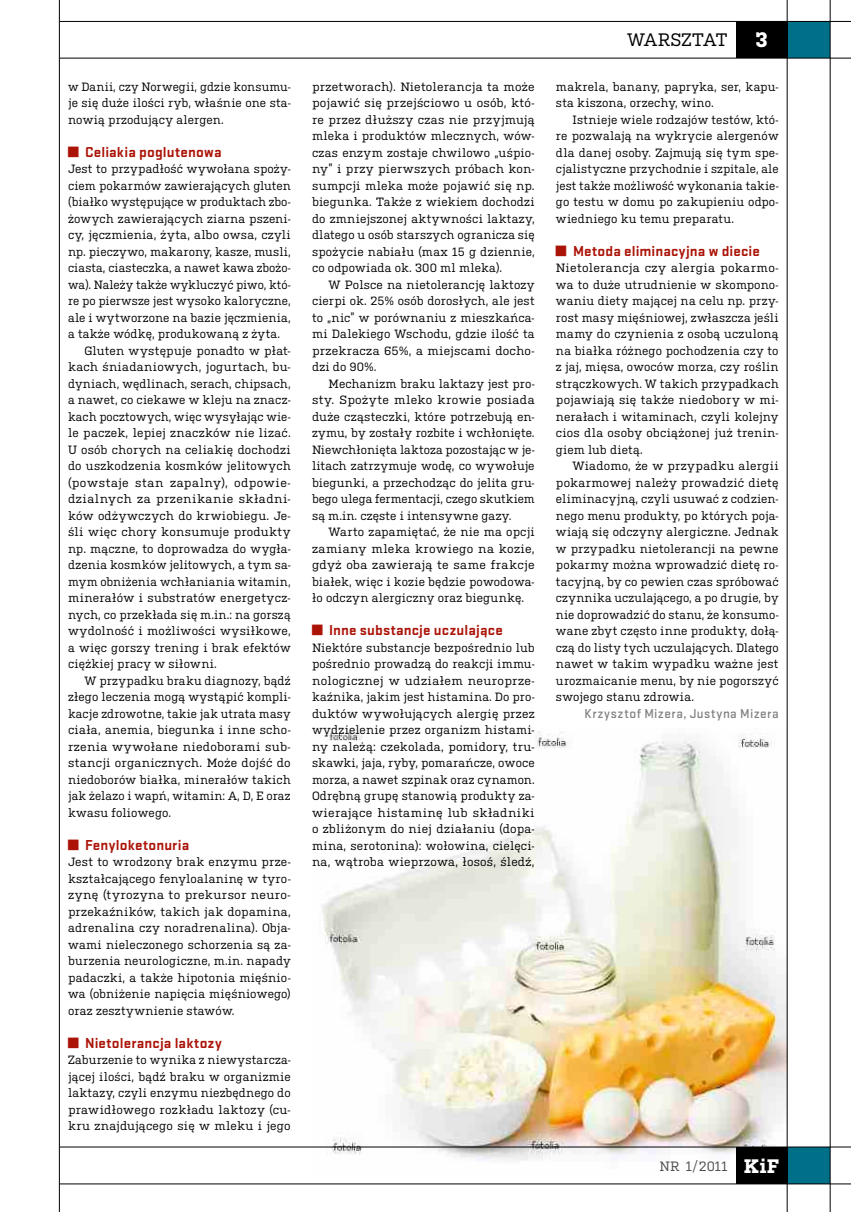
<style>
.page{position:relative;width:851px;height:1212px;background:#fff}
.page>*{position:absolute;margin:0;border:0;box-sizing:border-box;transform-origin:0 0}
.t1{font:700 21px "Kulturista";color:#fff}
.t2{font:700 19.5px "Kulturista";color:#fff}
.t3{font:18px "Kulturista";color:#000}
.t4{font:700 15px "Stratum 2";letter-spacing:.01em;color:#ab1307}
.t5{font:500 13.5px "Stratum 2";letter-spacing:.04em;color:#7f8080}
.t6{font:13.5px "Kulturista";color:#4e4d4d}
.t7{font:12px/16.5px "Kulturista";letter-spacing:.02em;color:#000;text-align:justify}
.t8{font:12px/16.5px "Kulturista";letter-spacing:.02em;color:#000;text-align:justify;scale:.96 1}
.t9{font:12px "Kulturista";letter-spacing:.045em;color:#000}
.t10{font:12px "Kulturista";letter-spacing:.04em;color:#000}
</style>
<div class="page">
<img style="left:312px;top:729px;width:474px;height:432px">
<div style="left:787px;top:21px;width:42px;height:37px;background:#007088"></div>
<div style="left:787px;top:1147px;width:43px;height:37px;background:#007088"></div>
<hr style="left:59px;top:0;width:1px;height:1212px;background:#000">
<hr style="left:60px;top:1147px;width:790px;height:1px;background:#000">
<hr style="left:60px;top:1183px;width:790px;height:1px;background:#000">
<hr style="left:786px;top:0;width:1px;height:1212px;background:#000">
<hr style="left:829px;top:0;width:1px;height:1212px;background:#000">
<hr style="left:60px;top:21px;width:790px;height:1px;background:#000">
<hr style="left:60px;top:58px;width:790px;height:1px;background:#000">
<div style="left:736px;top:1147px;width:51px;height:37px;background:#000"></div>
<div style="left:736px;top:21px;width:51px;height:37px;background:#000"></div>
<p class="t8" style="left:68px;top:77px;width:233px">w Danii, czy Norwegii, gdzie konsumu&shy;je się duże ilości ryb, właśnie one sta&shy;nowią przodujący alergen.</p>
<p class="t4" style="left:85px;top:141px;width:138px">Celiakia poglutenowa</p>
<p class="t7" style="left:68px;top:160px;width:224px">Jest to przypadłość wywołana spoży-</p>
<p class="t7" style="left:68px;top:176px;width:224px">ciem pokarmów zawierających gluten</p>
<p class="t7" style="left:68px;top:193px;width:224px">(białko występujące w produktach zbo-</p>
<p class="t7" style="left:68px;top:209px;width:224px">żowych zawierających ziarna pszeni-</p>
<p class="t7" style="left:68px;top:226px;width:224px">cy, jęczmienia, żyta, albo owsa, czyli</p>
<p class="t7" style="left:68px;top:242px;width:224px">np. pieczywo, makarony, kasze, musli,</p>
<p class="t8" style="left:68px;top:259px;width:233px">ciasta, ciasteczka, a nawet kawa zbożo-</p>
<p class="t8" style="left:68px;top:275px;width:233px">wa). Należy także wykluczyć piwo, któ-</p>
<p class="t7" style="left:68px;top:292px;width:224px">re po pierwsze jest wysoko kaloryczne,</p>
<p class="t7" style="left:68px;top:308px;width:224px">ale i wytworzone na bazie jęczmienia,</p>
<p class="t7" style="left:68px;top:325px;width:213px">a także wódkę, produkowaną z żyta.</p>
<p class="t7" style="left:85px;top:341px;width:208px">Gluten występuje ponadto w płat-</p>
<p class="t7" style="left:68px;top:358px;width:224px">kach śniadaniowych, jogurtach, bu-</p>
<p class="t7" style="left:68px;top:374px;width:224px">dyniach, wędlinach, serach, chipsach,</p>
<p class="t7" style="left:68px;top:391px;width:224px">a nawet, co ciekawe w kleju na znacz-</p>
<p class="t8" style="left:68px;top:407px;width:233px">kach pocztowych, więc wysyłając wie-</p>
<p class="t7" style="left:68px;top:424px;width:224px">le paczek, lepiej znaczków nie lizać.</p>
<p class="t7" style="left:68px;top:440px;width:224px">U osób chorych na celiakię dochodzi</p>
<p class="t7" style="left:68px;top:457px;width:224px">do uszkodzenia kosmków jelitowych</p>
<p class="t9" style="left:68px;top:474px;width:224px">(powstaje stan zapalny), odpowie-</p>
<p class="t10" style="left:68px;top:490px;width:224px">dzialnych za przenikanie składni-</p>
<p class="t7" style="left:68px;top:506px;width:224px">ków odżywczych do krwiobiegu. Je-</p>
<p class="t7" style="left:68px;top:523px;width:224px">śli więc chory konsumuje produkty</p>
<p class="t7" style="left:68px;top:539px;width:224px">np. mączne, to doprowadza do wygła-</p>
<p class="t7" style="left:68px;top:556px;width:224px">dzenia kosmków jelitowych, a tym sa-</p>
<p class="t8" style="left:68px;top:572px;width:233px">mym obniżenia wchłaniania witamin,</p>
<p class="t7" style="left:68px;top:589px;width:224px">minerałów i substratów energetycz-</p>
<p class="t7" style="left:68px;top:605px;width:224px">nych, co przekłada się m.in.: na gorszą</p>
<p class="t7" style="left:68px;top:622px;width:224px">wydolność i możliwości wysiłkowe,</p>
<p class="t7" style="left:68px;top:638px;width:224px">a więc gorszy trening i brak efektów</p>
<p class="t7" style="left:68px;top:655px;width:150px">ciężkiej pracy w siłowni.</p>
<p class="t7" style="left:85px;top:671px;width:208px">W przypadku braku diagnozy, bądź</p>
<p class="t7" style="left:68px;top:688px;width:224px">złego leczenia mogą wystąpić kompli-</p>
<p class="t8" style="left:68px;top:704px;width:233px">kacje zdrowotne, takie jak utrata masy</p>
<p class="t7" style="left:68px;top:721px;width:224px">ciała, anemia, biegunka i inne scho-</p>
<p class="t7" style="left:68px;top:737px;width:224px">rzenia wywołane niedoborami sub-</p>
<p class="t7" style="left:68px;top:754px;width:224px">stancji organicznych. Może dojść do</p>
<p class="t7" style="left:68px;top:770px;width:224px">niedoborów białka, minerałów takich</p>
<p class="t7" style="left:68px;top:787px;width:224px">jak żelazo i wapń, witamin: A, D, E oraz</p>
<p class="t7" style="left:68px;top:803px;width:104px">kwasu foliowego.</p>
<p class="t4" style="left:85px;top:834px;width:106px">Fenyloketonuria</p>
<p class="t7" style="left:68px;top:853px;width:224px">Jest to wrodzony brak enzymu prze&shy;kształcającego fenyloalaninę w tyro&shy;zynę (tyrozyna to prekursor neuro&shy;przekaźników, takich jak dopamina, adrenalina czy noradrenalina). Obja&shy;wami nieleczonego schorzenia są za&shy;burzenia neurologiczne, m.in. napady padaczki, a także hipotonia mięśnio&shy;wa (obniżenie napięcia mięśniowego) oraz zesztywnienie stawów.</p>
<p class="t4" style="left:85px;top:1032px;width:138px">Nietolerancja laktozy</p>
<p class="t7" style="left:68px;top:1051px;width:224px">Zaburzenie to wynika z niewystarcza&shy;jącej ilości, bądź braku w organizmie laktazy, czyli enzymu niezbędnego do prawidłowego rozkładu laktozy (cu&shy;kru znajdującego się w mleku i jego</p>
<p class="t7" style="left:312px;top:77px;width:224px">przetworach). Nietolerancja ta może pojawić się przejściowo u osób, któ&shy;re przez dłuższy czas nie przyjmują mleka i produktów mlecznych, wów&shy;czas enzym zostaje chwilowo „uśpio&shy;ny” i przy pierwszych próbach kon&shy;sumpcji mleka może pojawić się np. biegunka. Także z wiekiem dochodzi do zmniejszonej aktywności laktazy, dlatego u osób starszych ogranicza się spożycie nabiału (max 15 g dziennie, co odpowiada ok. 300 ml mleka).</p>
<p class="t7" style="left:312px;top:275px;width:224px;text-indent:16px">W Polsce na nietolerancję laktozy cierpi ok. 25% osób dorosłych, ale jest to „nic” w porównaniu z mieszkańca&shy;mi Dalekiego Wschodu, gdzie ilość ta przekracza 65%, a miejscami docho&shy;dzi do 90%.</p>
<p class="t7" style="left:312px;top:374px;width:224px;text-indent:16px">Mechanizm braku laktazy jest pro&shy;sty. Spożyte mleko krowie posiada duże cząsteczki, które potrzebują en&shy;zymu, by zostały rozbite i wchłonięte.<br>Niewchłonięta laktoza pozostając w je&shy;litach zatrzymuje wodę, co wywołuje biegunki, a przechodząc do jelita gru&shy;bego ulega fermentacji, czego skutkiem są m.in. częste i intensywne gazy.</p>
<p class="t7" style="left:312px;top:523px;width:224px;text-indent:16px">Warto zapamiętać, że nie ma opcji zamiany mleka krowiego na kozie, gdyż oba zawierają te same frakcje białek, więc i kozie będzie powodowa&shy;ło odczyn alergiczny oraz biegunkę.</p>
<p class="t4" style="left:329px;top:620px;width:175px">Inne substancje uczulające</p>
<p class="t7" style="left:312px;top:638px;width:224px">Niektóre substancje bezpośrednio lub pośrednio prowadzą do reakcji immu&shy;nologicznej w udziałem neuroprze&shy;kaźnika, jakim jest histamina. Do pro&shy;duktów wywołujących alergię przez wydzielenie przez organizm histami&shy;ny należą: czekolada, pomidory, tru&shy;skawki, jaja, ryby, pomarańcze, owoce morza, a nawet szpinak oraz cynamon.<br>Odrębną grupę stanowią produkty za&shy;wierające histaminę lub składniki o zbliżonym do niej działaniu (dopa&shy;mina, serotonina): wołowina, cielęci&shy;na, wątroba wieprzowa, łosoś, śledź,</p>
<h3 class="t3" style="left:627px;top:27px;width:102px">WARSZTAT</h3>
<h1 class="t1" style="left:755px;top:25px;width:14px">3</h1>
<p class="t7" style="left:556px;top:77px;width:224px">makrela, banany, papryka, ser, kapu&shy;sta kiszona, orzechy, wino.</p>
<p class="t7" style="left:556px;top:110px;width:224px;text-indent:16px">Istnieje wiele rodzajów testów, któ&shy;re pozwalają na wykrycie alergenów dla danej osoby. Zajmują się tym spe&shy;cjalistyczne przychodnie i szpitale, ale jest także możliwość wykonania takie&shy;go testu w domu po zakupieniu odpo&shy;wiedniego ku temu preparatu.</p>
<p class="t4" style="left:573px;top:240px;width:188px">Metoda eliminacyjna w diecie</p>
<p class="t7" style="left:556px;top:259px;width:224px">Nietolerancja czy alergia pokarmo&shy;wa to duże utrudnienie w skompono&shy;waniu diety mającej na celu np. przy&shy;rost masy mięśniowej, zwłaszcza jeśli mamy do czynienia z osobą uczuloną na białka różnego pochodzenia czy to z jaj, mięsa, owoców morza, czy roślin strączkowych. W takich przypadkach pojawiają się także niedobory w mi&shy;nerałach i witaminach, czyli kolejny cios dla osoby obciążonej już trenin&shy;giem lub dietą.</p>
<p class="t7" style="left:556px;top:457px;width:224px;text-indent:16px">Wiadomo, że w przypadku alergii pokarmowej należy prowadzić dietę eliminacyjną, czyli usuwać z codzien&shy;nego menu produkty, po których poja&shy;wiają się odczyny alergiczne. Jednak w przypadku nietolerancji na pewne pokarmy można wprowadzić dietę ro&shy;tacyjną, by co pewien czas spróbować czynnika uczulającego, a po drugie, by nie doprowadzić do stanu, że konsumo&shy;wane zbyt często inne produkty, dołą&shy;czą do listy tych uczulających. Dlatego nawet w takim wypadku ważne jest urozmaicanie menu, by nie pogorszyć swojego stanu zdrowia.</p>
<p class="t5" style="left:584px;top:704px;width:196px">Krzysztof Mizera, Justyna Mizera</p>
<p class="t6" style="left:659px;top:1156px;width:8px">nr</p>
<p class="t6" style="left:685px;top:1156px;width:43px">1/2011</p>
<h2 class="t2" style="left:743px;top:1151px;width:37px">KiF</h2>
</div>
